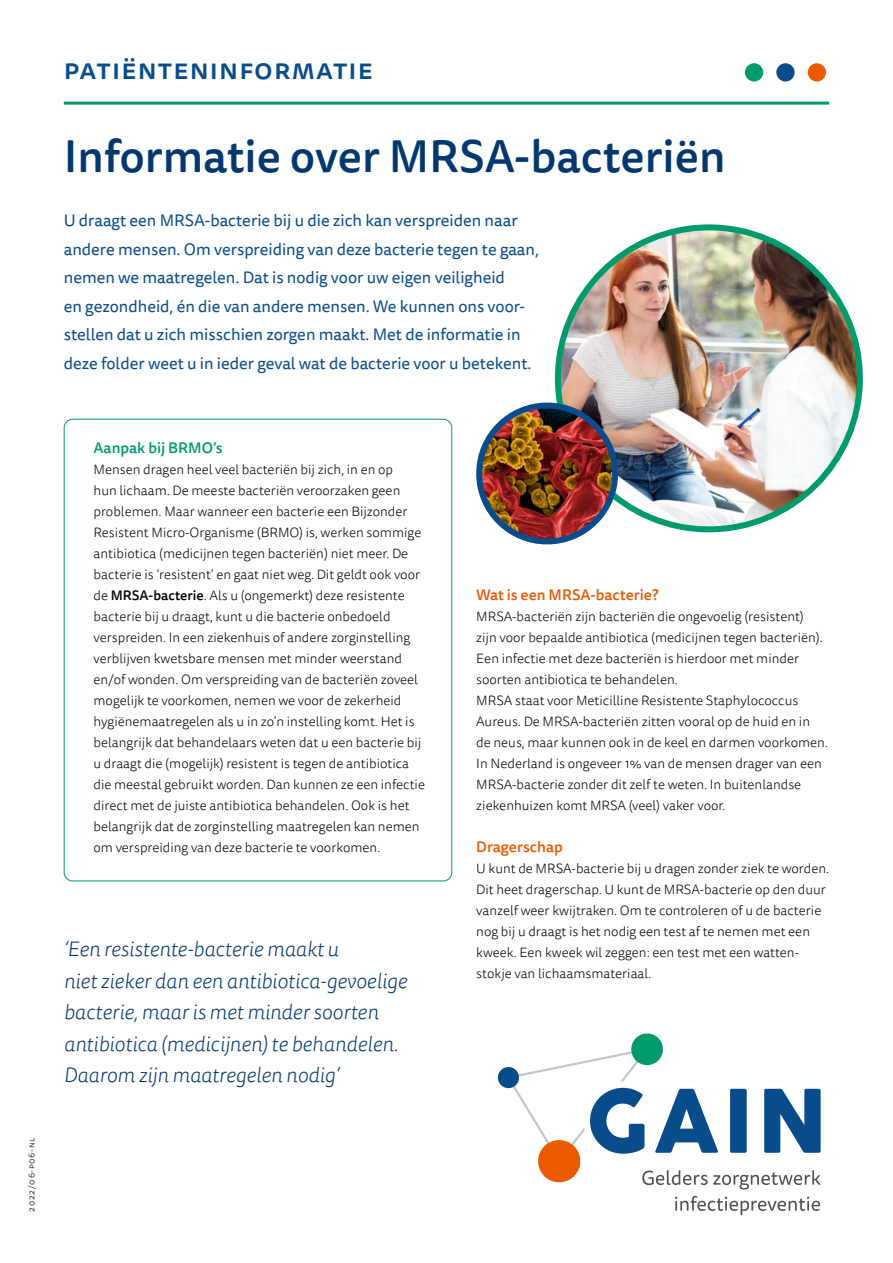
<style>
.page{position:relative;width:893px;height:1263px;background:#fff}
.page>*{position:absolute;margin:0;border:0;box-sizing:border-box;transform-origin:0 0}
.t1{font:500 45px "Tisa Sans Pro";color:#03386f}
.t2{font:500 28.5px "Tisa Sans Pro";letter-spacing:.04em;color:#094c8c}
.t3{font:italic 300 21px/31.5px "Tisa Sans Pro";color:#03386f}
.t4{font:16.5px/28.5px "Tisa Sans Pro";color:#094c8c}
.t5{font:500 15px "Tisa Sans Pro";color:#eb5a00}
.t6{font:500 15px "Tisa Sans Pro";color:#009b6d}
.t7{font:300 13.5px/21px "Tisa Sans Pro";color:#000}
.t8{font:300 9px "Tisa Sans Pro";letter-spacing:.08em;color:#000}
.s1{font-weight:500}
</style>
<div class="page">
<hr style="left:64px;top:102px;width:765px;height:3px;background:#009b6d">
<div style="left:808px;top:63px;width:18px;height:19px;background:#eb5a00;border-radius:50%"></div>
<div style="left:776px;top:63px;width:19px;height:19px;background:#094c8c;border-radius:50%"></div>
<div style="left:745px;top:63px;width:18px;height:19px;background:#009b6d;border-radius:50%"></div>
<img style="left:559px;top:228px;width:299px;height:301px">
<img style="left:479px;top:406px;width:136px;height:135px;border-radius:68px">
<div style="left:476px;top:403px;width:142px;height:141px;border:6px solid #094c8c;border-radius:50%"></div>
<svg style="left:675px;top:1196px;width:145px;height:19px"></svg>
<svg style="left:497px;top:1033px;width:324px;height:156px"></svg>
<p class="t8" style="left:26px;top:1212px;width:76px;rotate:-90deg">2022/06-p06-nl</p>
<h2 class="t2" style="left:64px;top:49px;width:311px">patiënteninformatie</h2>
<h1 class="t1" style="left:64px;top:125px;width:663px">Informatie over MRSA-bacteriën</h1>
<p class="t4" style="left:64px;top:207px;width:477px">U draagt een MRSA-bacterie bij u die zich kan verspreiden naar andere mensen. Om verspreiding van deze bacterie tegen te gaan, nemen we maatregelen. Dat is nodig voor uw eigen veiligheid<br>en gezondheid, én die van andere mensen. We kunnen ons voor&shy;stellen dat u zich misschien zorgen maakt. Met de informatie in deze folder weet u in ieder geval wat de bacterie voor u betekent.</p>
<p class="t6" style="left:94px;top:437px;width:131px">Aanpak bij BRMO’s</p>
<p class="t7" style="left:94px;top:459px;width:333px">Mensen dragen heel veel bacteriën bij zich, in en op<br>hun lichaam. De meeste bacteriën veroorzaken geen problemen. Maar wanneer een bacterie een Bijzonder Resistent Micro-Organisme (BRMO) is, werken sommige antibiotica (medicijnen tegen bacteriën) niet meer. De bacterie is ‘resistent’ en gaat niet weg. Dit geldt ook voor de <span class="s1">MRSA-bacterie</span>. Als u (ongemerkt) deze resistente bacterie bij u draagt, kunt u die bacterie onbedoeld verspreiden. In een ziekenhuis of andere zorginstelling verblijven kwetsbare mensen met minder weerstand en/of wonden. Om verspreiding van de bacteriën zoveel mogelijk te voorkomen, nemen we voor de zekerheid hygiënemaatregelen als u in zo’n instelling komt. Het is belangrijk dat behandelaars weten dat u een bacterie bij u draagt die (mogelijk) resistent is tegen de antibiotica die meestal gebruikt worden. Dan kunnen ze een infectie direct met de juiste antibiotica behandelen. Ook is het belangrijk dat de zorginstelling maatregelen kan nemen om verspreiding van deze bacterie te voorkomen.</p>
<h3 class="t3" style="left:64px;top:934px;width:345px">‘Een resistente-bacterie maakt u<br>niet zieker dan een antibiotica-gevoelige bacterie, maar is met minder soorten antibiotica (medicijnen) te behandelen.<br>Daarom zijn maatregelen nodig’</h3>
<p class="t5" style="left:476px;top:584px;width:184px">Wat is een MRSA-bacterie?</p>
<p class="t7" style="left:476px;top:606px;width:353px">MRSA-bacteriën zijn bacteriën die ongevoelig (resistent)<br>zijn voor bepaalde antibiotica (medicijnen tegen bacteriën).<br>Een infectie met deze bacteriën is hierdoor met minder soorten antibiotica te behandelen.<br>MRSA staat voor Meticilline Resistente Staphylococcus Aureus. De MRSA-bacteriën zitten vooral op de huid en in de neus, maar kunnen ook in de keel en darmen voorkomen.<br>In Nederland is ongeveer 1% van de mensen drager van een MRSA-bacterie zonder dit zelf te weten. In buitenlandse ziekenhuizen komt MRSA (veel) vaker voor.</p>
<p class="t5" style="left:476px;top:836px;width:88px">Dragerschap</p>
<p class="t7" style="left:476px;top:858px;width:354px">U kunt de MRSA-bacterie bij u dragen zonder ziek te worden.<br>Dit heet dragerschap. U kunt de MRSA-bacterie op den duur vanzelf weer kwijtraken. Om te controleren of u de bacterie nog bij u draagt is het nodig een test af te nemen met een kweek. Een kweek wil zeggen: een test met een watten&shy;stokje van lichaamsmateriaal.</p>
</div>
